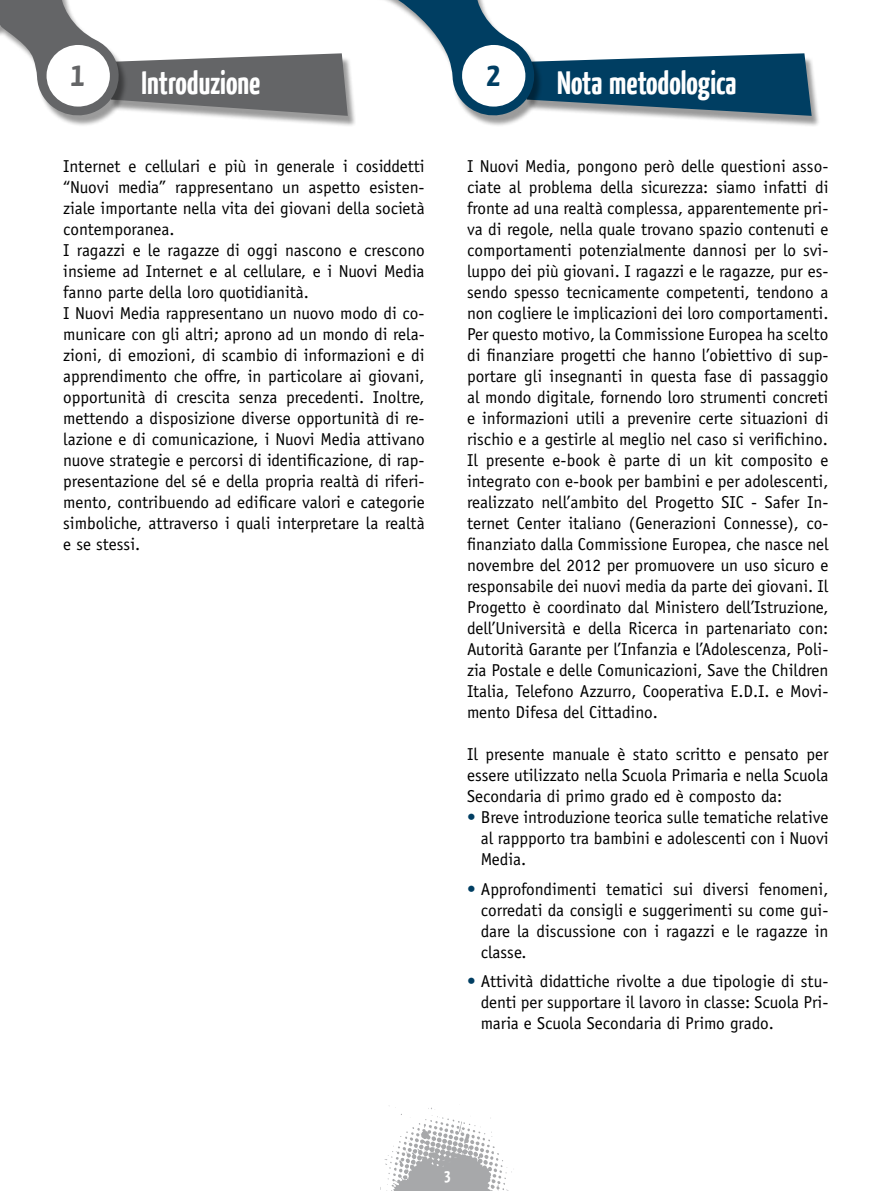
<style>
.page{position:relative;width:893px;height:1191px;background:#fff}
.page>*{position:absolute;margin:0;border:0;box-sizing:border-box;transform-origin:0 0}
.t1{font:700 34.05px "Yanone Kaffeesatz";color:#646567}
.t2{font:700 34.05px "Yanone Kaffeesatz";color:#003e62}
.t3{font:700 32.4px "Yanone Kaffeesatz";color:#fff}
.t4{font:17.25px/21px "Officina Sans";color:#000;text-align:justify}
.t5{font:700 16.5px "Yanone Kaffeesatz";color:#fff}
.s1{color:#003e62}
</style>
<div class="page">
<div style="left:111px;top:56px;width:245px;height:72px;background:#000;opacity:.4"></div>
<div style="left:0;top:0;width:128px;height:128px;background:#000;opacity:.4"></div>
<svg style="left:0;top:0;width:348px;height:121px"></svg>
<div style="left:526px;top:56px;width:294px;height:72px;background:#000;opacity:.4"></div>
<div style="left:375px;top:0;width:168px;height:127px;background:#000;opacity:.4"></div>
<svg style="left:375px;top:0;width:437px;height:121px"></svg>
<svg style="left:380px;top:1105px;width:132px;height:86px"></svg>
<h1 class="t1" style="left:71px;top:52px;width:15px">1</h1>
<h2 class="t3" style="left:557px;top:61px;width:181px">Nota metodologica</h2>
<h1 class="t2" style="left:486px;top:52px;width:15px">2</h1>
<h2 class="t3" style="left:142px;top:61px;width:120px">Introduzione</h2>
<p class="t4" style="left:63px;top:156px;width:363px;text-align:left">Internet e cellulari e più in generale i cosiddetti “Nuovi media” rappresentano un aspetto esisten&shy;ziale importante nella vita dei giovani della società contemporanea.<br>I ragazzi e le ragazze di oggi nascono e crescono insieme ad Internet e al cellulare, e i Nuovi Media fanno parte della loro quotidianità.<br>I Nuovi Media rappresentano un nuovo modo di co&shy;municare con gli altri; aprono ad un mondo di rela&shy;zioni, di emozioni, di scambio di informazioni e di apprendimento che offre, in particolare ai giovani, opportunità di crescita senza precedenti. Inoltre, mettendo a disposizione diverse opportunità di re&shy;lazione e di comunicazione, i Nuovi Media attivano nuove strategie e percorsi di identificazione, di rap&shy;presentazione del sé e della propria realtà di riferi&shy;mento, contribuendo ad edificare valori e categorie simboliche, attraverso i quali interpretare la realtà e se stessi.</p>
<p class="t4" style="left:467px;top:156px;width:363px">I Nuovi Media, pongono però delle questioni asso&shy;ciate al problema della sicurezza: siamo infatti di fronte ad una realtà complessa, apparentemente pri&shy;va di regole, nella quale trovano spazio contenuti e comportamenti potenzialmente dannosi per lo svi&shy;luppo dei più giovani. I ragazzi e le ragazze, pur es&shy;sendo spesso tecnicamente competenti, tendono a non cogliere le implicazioni dei loro comportamenti.<br>Per questo motivo, la Commissione Europea ha scelto di finanziare progetti che hanno l’obiettivo di sup&shy;portare gli insegnanti in questa fase di passaggio al mondo digitale, fornendo loro strumenti concreti e informazioni utili a prevenire certe situazioni di rischio e a gestirle al meglio nel caso si verifichino.<br>Il presente e-book è parte di un kit composito e integrato con e-book per bambini e per adolescenti, realizzato nell’ambito del Progetto SIC - Safer In&shy;ternet Center italiano (Generazioni Connesse), co&shy;finanziato dalla Commissione Europea, che nasce nel novembre del 2012 per promuovere un uso sicuro e responsabile dei nuovi media da parte dei giovani. Il Progetto è coordinato dal Ministero dell’Istruzione, dell’Università e della Ricerca in partenariato con:<br>Autorità Garante per l’Infanzia e l’Adolescenza, Poli&shy;zia Postale e delle Comunicazioni, Save the Children Italia, Telefono Azzurro, Cooperativa E.D.I. e Movi&shy;mento Difesa del Cittadino.</p>
<p class="t4" style="left:467px;top:743px;width:363px">Il presente manuale è stato scritto e pensato per essere utilizzato nella Scuola Primaria e nella Scuola Secondaria di primo grado ed è composto da:</p>
<p class="t4" style="left:481px;top:806px;width:349px;text-indent:-14px"><span class="s1">•</span> Breve introduzione teorica sulle tematiche relative al rappporto tra bambini e adolescenti con i Nuovi Media.</p>
<p class="t4" style="left:481px;top:878px;width:349px;text-indent:-14px"><span class="s1">•</span> Approfondimenti tematici sui diversi fenomeni, corredati da consigli e suggerimenti su come gui&shy;dare la discussione con i ragazzi e le ragazze in classe.</p>
<p class="t4" style="left:481px;top:970px;width:349px;text-indent:-14px"><span class="s1">•</span> Attività didattiche rivolte a due tipologie di stu&shy;denti per supportare il lavoro in classe: Scuola Pri&shy;maria e Scuola Secondaria di Primo grado.</p>
<p class="t5" style="left:444px;top:1164px;width:8px">3</p>
</div>
